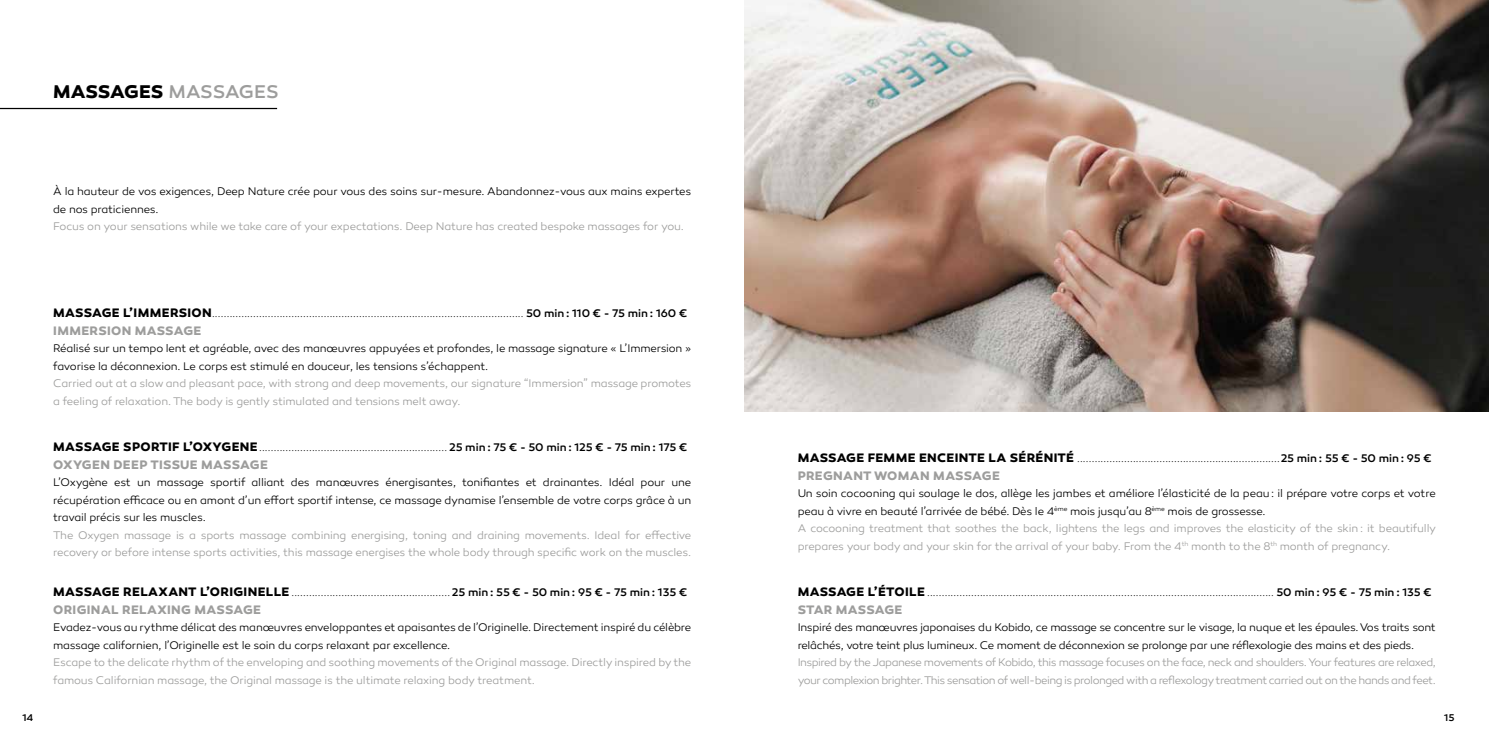
<style>
.page{position:relative;width:1489px;height:745px;background:#fff}
.page>*{position:absolute;margin:0;border:0;box-sizing:border-box;transform-origin:0 0}
.t1{font:700 18.75px "Canaro";letter-spacing:-.015em;color:#000}
.t2{font:700 12.5px "Canaro";letter-spacing:.025em;color:#9d9d9c}
.t3{font:700 12.5px "Canaro";color:#9d9d9c}
.t4{font:300 11.25px/17.5px "Canaro";letter-spacing:-.015em;color:#9d9d9c}
.t5{font:300 11.25px/17.5px "Canaro";letter-spacing:-.02em;color:#000}
.t6{font:300 11.25px/17.5px "Canaro";letter-spacing:-.045em;color:#9d9d9c}
.t7{font:300 10px "Canaro";color:#000}
.t8{font:500 10px "Canaro";color:#000}
.s1{font-weight:500;color:#9d9d9c}
.s2{font-weight:700;font-size:12.5px}
.s3{font-weight:500;font-size:11.25px}
.s4{color:#000}
</style>
<div class="page">
<hr style="left:0;top:108px;width:277px;height:1px;background:#000">
<img style="left:744px;top:0;width:744px;height:411px">
<h1 class="t1" style="left:53px;top:80px;width:227px">MASSAGES <span class="s1">MASSAGES</span></h1>
<p class="t5" style="left:53px;top:183px;width:639px">À la hauteur de vos exigences, Deep Nature crée pour vous des soins sur-mesure. Abandonnez-vous aux mains expertes de nos praticiennes.</p>
<p class="t4" style="left:53px;top:218px;width:632px">Focus on your sensations while we take care of your expectations. Deep Nature has created bespoke massages for you.</p>
<p class="t7" style="left:53px;top:308px;width:635px"><span class="s2">MASSAGE L’IMMERSION</span>.......................................................................................................... <span class="s3">50 min : 110 € - 75 min : 160 €</span></p>
<p class="t2" style="left:53px;top:322px;width:150px">IMMERSION MASSAGE</p>
<p class="t5" style="left:53px;top:340px;width:639px">Réalisé sur un tempo lent et agréable, avec des manœuvres appuyées et profondes, le massage signature « L’Immersion » favorise la déconnexion. Le corps est stimulé en douceur, les tensions s’échappent.</p>
<p class="t4" style="left:53px;top:375px;width:639px">Carried out at a slow and pleasant pace, with strong and deep movements, our signature “Immersion” massage promotes a feeling of relaxation. The body is gently stimulated and tensions melt away.</p>
<p class="t7" style="left:53px;top:441px;width:635px"><span class="s2">MASSAGE SPORTIF L’OXYGENE</span>................................................................ <span class="s3">25 min : 75 € - 50 min : 125 € - 75 min : 175 €</span></p>
<p class="t2" style="left:53px;top:456px;width:216px">OXYGEN DEEP TISSUE MASSAGE</p>
<p class="t5" style="left:53px;top:473px;width:639px;text-align:justify">L’Oxygène est un massage sportif alliant des manœuvres énergisantes, tonifiantes et drainantes. Idéal pour une récupération efficace ou en amont d’un effort sportif intense, ce massage dynamise l’ensemble de votre corps grâce à un travail précis sur les muscles.</p>
<p class="t4" style="left:53px;top:526px;width:639px">The Oxygen massage is a sports massage combining energising, toning and draining movements. Ideal for effective recovery or before intense sports activities, this massage energises the whole body through specific work on the muscles.</p>
<p class="t7" style="left:53px;top:586px;width:635px"><span class="s2">MASSAGE RELAXANT L’ORIGINELLE</span> ...................................................... <span class="s3">25 min : 55 € - 50 min : 95 € - 75 min : 135 €</span></p>
<p class="t2" style="left:53px;top:601px;width:209px">ORIGINAL RELAXING MASSAGE</p>
<p class="t5" style="left:53px;top:618px;width:639px">Evadez-vous au rythme délicat des manœuvres enveloppantes et apaisantes de l’Originelle. Directement inspiré du célèbre massage californien, l’Originelle est le soin du corps relaxant par excellence.</p>
<p class="t4" style="left:53px;top:653px;width:639px">Escape to the delicate rhythm of the enveloping and soothing movements of the Original massage. Directly inspired by the famous Californian massage, the Original massage is the ultimate relaxing body treatment.</p>
<p class="t7" style="left:797px;top:453px;width:635px"><span class="s2">MASSAGE FEMME ENCEINTE LA SÉRÉNITÉ</span> .....................................................................<span class="s3">25 min : 55 € - 50 min : 95 €</span></p>
<p class="t2" style="left:797px;top:467px;width:204px">PREGNANT WOMAN MASSAGE</p>
<p class="t4" style="left:797px;top:484px;width:640px"><span class="s4">Un soin cocooning qui soulage le dos, allège les jambes et améliore l’élasticité de la peau : il prépare votre corps et votre peau à vivre en beauté l’arrivée de bébé. Dès le 4</span><sup>ème</sup> <span class="s4">mois jusqu’au 8</span><sup>ème</sup> <span class="s4">mois de grossesse.<br></span>A cocooning treatment that soothes the back, lightens the legs and improves the elasticity of the skin : it beautifully prepares your body and your skin for the arrival of your baby. From the 4<sup>th</sup> month to the 8<sup>th</sup> month of pregnancy.</p>
<p class="t7" style="left:797px;top:586px;width:635px"><span class="s2">MASSAGE L’ÉTOILE</span> ...................................................................................................................... <span class="s3">50 min : 95 € - 75 min : 135 €</span></p>
<p class="t3" style="left:797px;top:601px;width:106px">STAR MASSAGE</p>
<p class="t5" style="left:797px;top:618px;width:639px">Inspiré des manœuvres japonaises du Kobido, ce massage se concentre sur le visage, la nuque et les épaules. Vos traits sont relâchés, votre teint plus lumineux. Ce moment de déconnexion se prolonge par une réflexologie des mains et des pieds.</p>
<p class="t6" style="left:797px;top:653px;width:639px">Inspired by the Japanese movements of Kobido, this massage focuses on the face, neck and shoulders. Your features are relaxed, your complexion brighter. This sensation of well-being is prolonged with a reflexology treatment carried out on the hands and feet.</p>
<p class="t8" style="left:22px;top:711px;width:12px">14</p>
<p class="t8" style="left:1443px;top:711px;width:12px">15</p>
</div>
